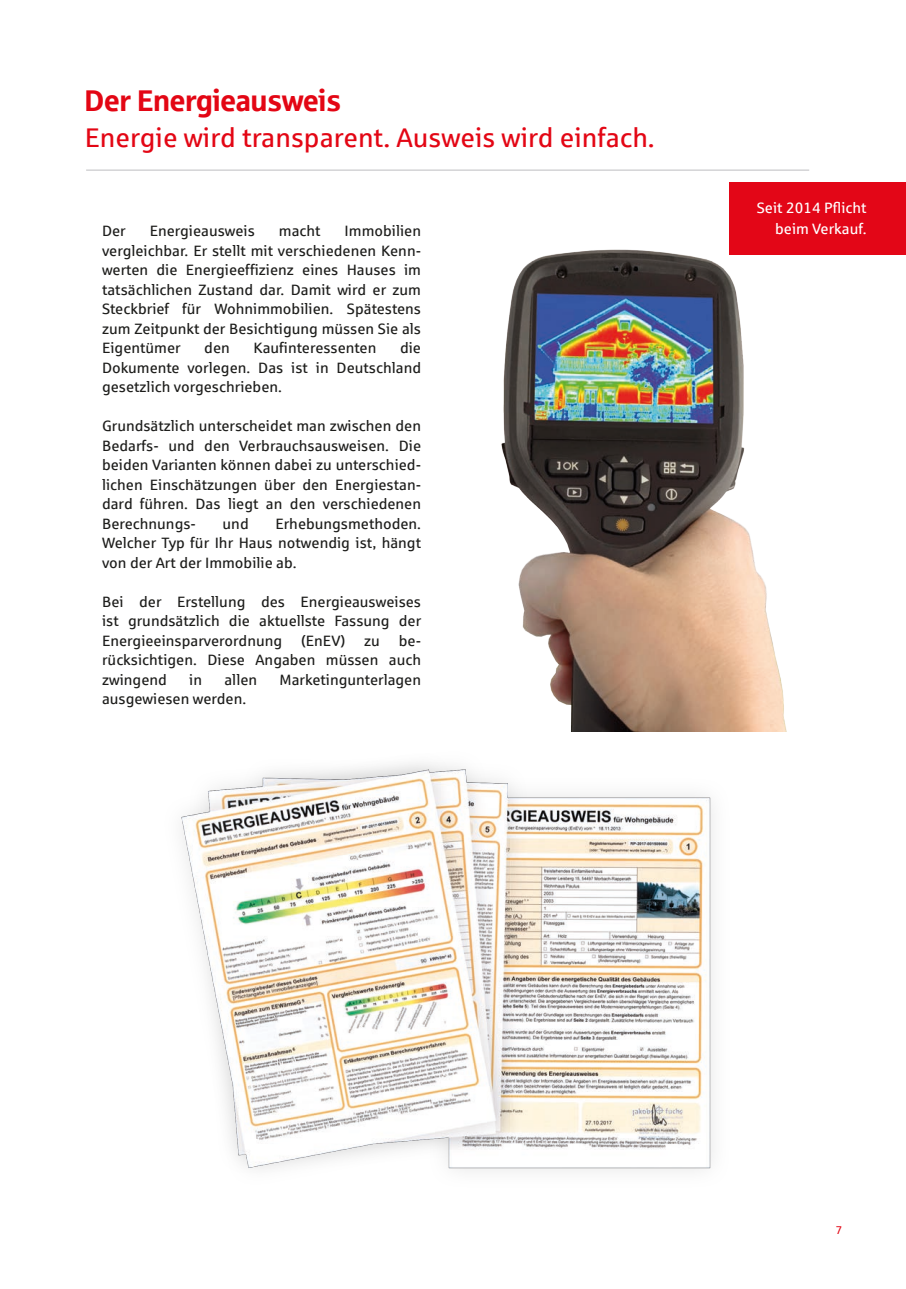
<style>
.page{position:relative;width:906px;height:1289px;background:#fff}
.page>*{position:absolute;margin:0;border:0;box-sizing:border-box;transform-origin:0 0}
.t1{font:30px "Sparkasse Head";color:#e30614}
.t2{font:27px "Sparkasse Rg";color:#e30614}
.Fliesstext{font:15px/19.5px "Sparkasse Rg";color:#1d1d1b;text-align:justify}
.t3{font:15px "Sparkasse Rg";color:#fff}
.t4{font:11.25px "Sparkasse Rg";color:#e30614}
</style>
<div class="page">
<img style="left:501px;top:249px;width:286px;height:482px">
<hr style="left:86px;top:169px;width:723px;height:2px;background:#d3d3d5">
<img style="left:181px;top:763px;width:532px;height:408px">
<div style="left:729px;top:182px;width:176px;height:73px;background:#e30617"></div>
<p class="t1" style="left:85px;top:81px;width:257px">Der Energieausweis</p>
<p class="t2" style="left:85px;top:121px;width:571px">Energie wird transparent. Ausweis wird einfach.</p>
<p class="Fliesstext" style="left:102px;top:221px;width:320px;text-indent:242px">Immobilien vergleichbar. Er stellt mit verschiedenen Kenn&shy;werten die Energieeffizienz eines Hauses im tatsächlichen Zustand dar. Damit wird er zum Steckbrief für Wohnimmobilien. Spätestens zum Zeitpunkt der Besichtigung müssen Sie als Eigentümer</p>
<p class="Fliesstext" style="left:102px;top:221px;width:25px">Der</p>
<p class="Fliesstext" style="left:150px;top:221px;width:107px">Energieausweis</p>
<p class="Fliesstext" style="left:279px;top:221px;width:43px">macht</p>
<p class="Fliesstext" style="left:204px;top:338px;width:27px">den</p>
<p class="Fliesstext" style="left:253px;top:338px;width:124px">Kaufinteressenten</p>
<p class="Fliesstext" style="left:102px;top:338px;width:320px;text-indent:298px">die Dokumente vorlegen. Das ist in Deutschland gesetzlich vorgeschrieben.</p>
<p class="Fliesstext" style="left:102px;top:416px;width:320px">Grundsätzlich unterscheidet man zwischen den Bedarfs- und den Verbrauchsausweisen. Die beiden Varianten können dabei zu unterschied&shy;lichen Einschätzungen über den Energiestan&shy;dard führen. Das liegt an den verschiedenen Berechnungs-</p>
<p class="Fliesstext" style="left:102px;top:513px;width:320px;text-indent:173px">Erhebungsmethoden.<br>Welcher Typ für Ihr Haus notwendig ist, hängt von der Art der Immobilie ab.</p>
<p class="Fliesstext" style="left:102px;top:591px;width:321px">Bei der Erstellung des Energieausweises ist grundsätzlich die aktuellste Fassung der Energieeinsparverordnung</p>
<p class="Fliesstext" style="left:223px;top:513px;width:28px">und</p>
<p class="Fliesstext" style="left:102px;top:630px;width:320px;text-indent:297px">be&shy;rücksichtigen. Diese Angaben müssen auch zwingend</p>
<p class="Fliesstext" style="left:301px;top:630px;width:46px">(EnEV)</p>
<p class="Fliesstext" style="left:364px;top:630px;width:17px">zu</p>
<p class="Fliesstext" style="left:189px;top:669px;width:14px">in</p>
<p class="Fliesstext" style="left:224px;top:669px;width:34px">allen</p>
<p class="Fliesstext" style="left:279px;top:669px;width:143px">Marketingunterlagen</p>
<p class="Fliesstext" style="left:102px;top:689px;width:146px">ausgewiesen werden.</p>
<p class="t3" style="left:757px;top:199px;width:111px">Seit 2014 Pflicht</p>
<p class="t3" style="left:775px;top:220px;width:93px">beim Verkauf.</p>
<p class="t4" style="left:835px;top:1222px;width:8px">7</p>
</div>
